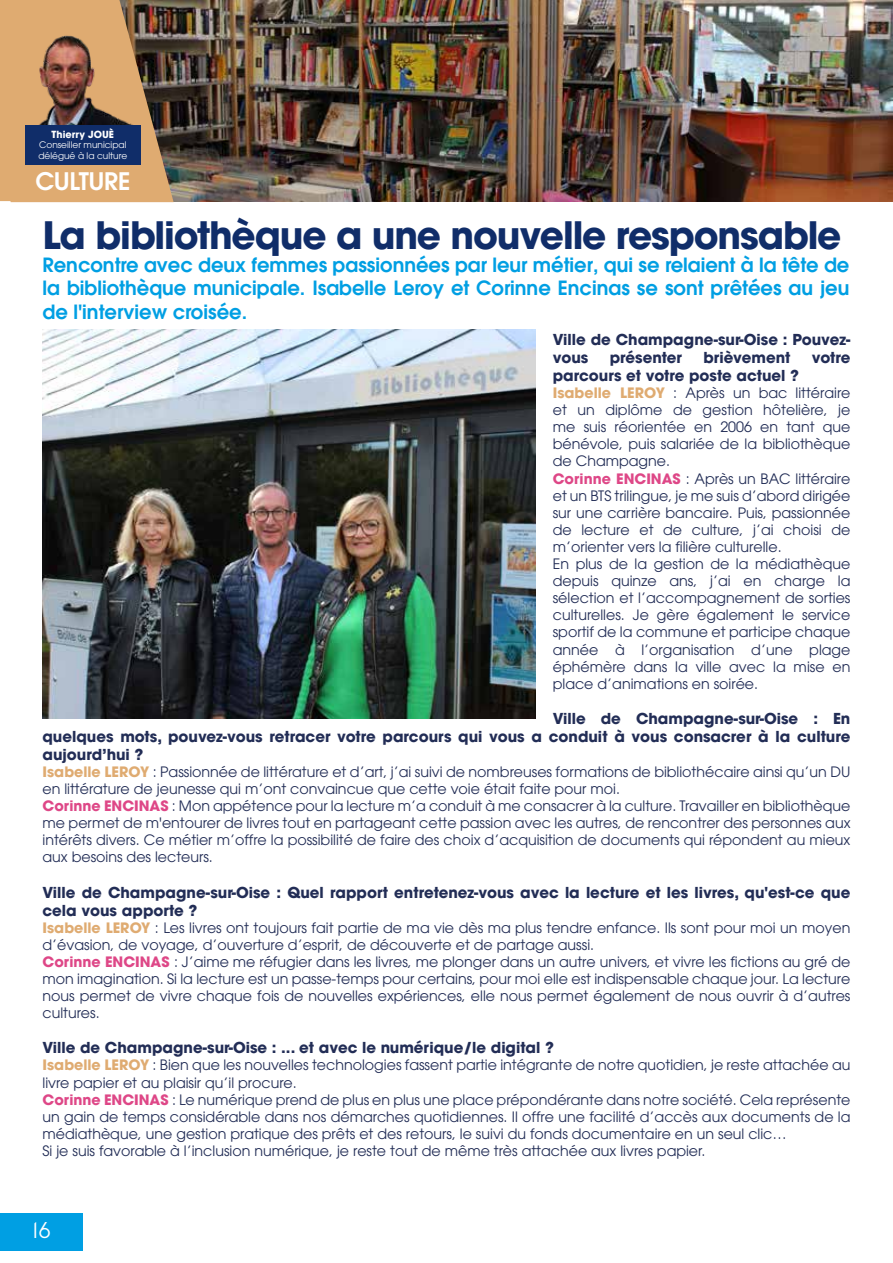
<style>
.page{position:relative;width:893px;height:1263px;background:#fff}
.page>*{position:absolute;margin:0;border:0;box-sizing:border-box;transform-origin:0 0}
.t1{font:700 37.5px "ITC Avant Garde Std";letter-spacing:-.03em;color:#102d69}
.t2{font:600 24px "ITC Avant Garde Std";color:#fff}
.t3{font:300 22.5px "Euclid Flex";color:#fff}
.t4{font:600 19.5px/23.4px "ITC Avant Garde Std";color:#009fe3;text-align:justify}
.t5{font:700 15px/18px "ITC Avant Garde Std";color:#222d56}
.t6{font:14.25px/17.1px "ITC Avant Garde Std";color:#222d56}
.t7{font:700 9.75px "ITC Avant Garde Std";color:#fff}
.t8{font:9px/10.8px "ITC Avant Garde Std";color:#fff}
.s1{font-weight:700;color:#dfab71}
.s2{font-weight:700;color:#de4787}
</style>
<div class="page">
<img style="left:174px;top:0;width:719px;height:202px">
<div style="left:0;top:1213px;width:83px;height:38px;background:#009fe3"></div>
<img style="left:0;top:0;width:174px;height:202px">
<img style="left:0;top:22px;width:144px;height:104px">
<div style="left:25px;top:125px;width:116px;height:40px;background:#102d69"></div>
<img style="left:43px;top:330px;width:493px;height:389px">
<p class="t7" style="left:52px;top:128px;width:64px">Thierry JOUÈ</p>
<p class="t8" style="left:38px;top:140px;width:90px">Conseiller municipal délégué à la culture</p>
<h2 class="t2" style="left:35px;top:165px;width:97px">CULTURE</h2>
<h1 class="t1" style="left:43px;top:210px;width:800px">La bibliothèque a une nouvelle responsable</h1>
<h3 class="t4" style="left:43px;top:252px;width:808px">Rencontre avec deux femmes passionnées par leur métier, qui se relaient à la tête de la bibliothèque municipale. Isabelle Leroy et Corinne Encinas se sont prêtées au jeu de l'interview croisée.</h3>
<p class="t5" style="left:553px;top:330px;width:299px">Ville de Champagne-sur-Oise : Pouvez&shy;vous</p>
<p class="t5" style="left:610px;top:348px;width:74px">présenter</p>
<p class="t5" style="left:703px;top:348px;width:89px">brièvement</p>
<p class="t5" style="left:812px;top:348px;width:40px">votre</p>
<p class="t5" style="left:553px;top:366px;width:248px">parcours et votre poste actuel ?</p>
<p class="t6" style="left:553px;top:384px;width:299px"><span class="s1">Isabelle LEROY</span> : Après un bac littéraire et un diplôme de gestion hôtelière, je me suis réorientée en 2006 en tant que bénévole, puis salariée de la bibliothèque de Champagne.<br><span class="s2">Corinne ENCINAS</span> : Après un BAC littéraire et un BTS trilingue, je me suis d’abord dirigée sur une carrière bancaire. Puis, passionnée de lecture et de culture, j’ai choisi de m’orienter vers la filière culturelle.<br>En plus de la gestion de la médiathèque depuis quinze ans, j’ai en charge la sélection et l’accompagnement de sorties culturelles. Je gère également le service sportif de la commune et participe chaque année à l’organisation d’une plage éphémère dans la ville avec la mise en place d’animations en soirée.</p>
<p class="t5" style="left:43px;top:709px;width:809px;text-align:justify;text-indent:510px">Ville de Champagne-sur-Oise : En quelques mots, pouvez-vous retracer votre parcours qui vous a conduit à vous consacrer à la culture aujourd’hui ?</p>
<p class="t6" style="left:43px;top:763px;width:809px"><span class="s1">Isabelle LEROY</span> : Passionnée de littérature et d’art, j’ai suivi de nombreuses formations de bibliothécaire ainsi qu’un DU en littérature de jeunesse qui m’ont convaincue que cette voie était faite pour moi.<br><span class="s2">Corinne ENCINAS</span> : Mon appétence pour la lecture m’a conduit à me consacrer à la culture. Travailler en bibliothèque me permet de m'entourer de livres tout en partageant cette passion avec les autres, de rencontrer des personnes aux intérêts divers. Ce métier m’offre la possibilité de faire des choix d’acquisition de documents qui répondent au mieux aux besoins des lecteurs.</p>
<p class="t5" style="left:43px;top:883px;width:809px">Ville de Champagne-sur-Oise : Quel rapport entretenez-vous avec la lecture et les livres, qu'est-ce que cela vous apporte ?</p>
<p class="t6" style="left:43px;top:919px;width:809px"><span class="s1">Isabelle LEROY</span> : Les livres ont toujours fait partie de ma vie dès ma plus tendre enfance. Ils sont pour moi un moyen d’évasion, de voyage, d’ouverture d’esprit, de découverte et de partage aussi.<br><span class="s2">Corinne ENCINAS</span> : J’aime me réfugier dans les livres, me plonger dans un autre univers, et vivre les fictions au gré de mon imagination. Si la lecture est un passe-temps pour certains, pour moi elle est indispensable chaque jour. La lecture nous permet de vivre chaque fois de nouvelles expériences, elle nous permet également de nous ouvrir à d’autres cultures.</p>
<p class="t5" style="left:43px;top:1038px;width:513px">Ville de Champagne-sur-Oise : ... et avec le numérique/le digital ?</p>
<p class="t6" style="left:43px;top:1056px;width:809px"><span class="s1">Isabelle LEROY</span> : Bien que les nouvelles technologies fassent partie intégrante de notre quotidien, je reste attachée au livre papier et au plaisir qu’il procure.<br><span class="s2">Corinne ENCINAS</span> : Le numérique prend de plus en plus une place prépondérante dans notre société. Cela représente un gain de temps considérable dans nos démarches quotidiennes. Il offre une facilité d’accès aux documents de la médiathèque, une gestion pratique des prêts et des retours, le suivi du fonds documentaire en un seul clic…<br>Si je suis favorable à l’inclusion numérique, je reste tout de même très attachée aux livres papier.</p>
<h3 class="t3" style="left:32px;top:1217px;width:20px">16</h3>
</div>
